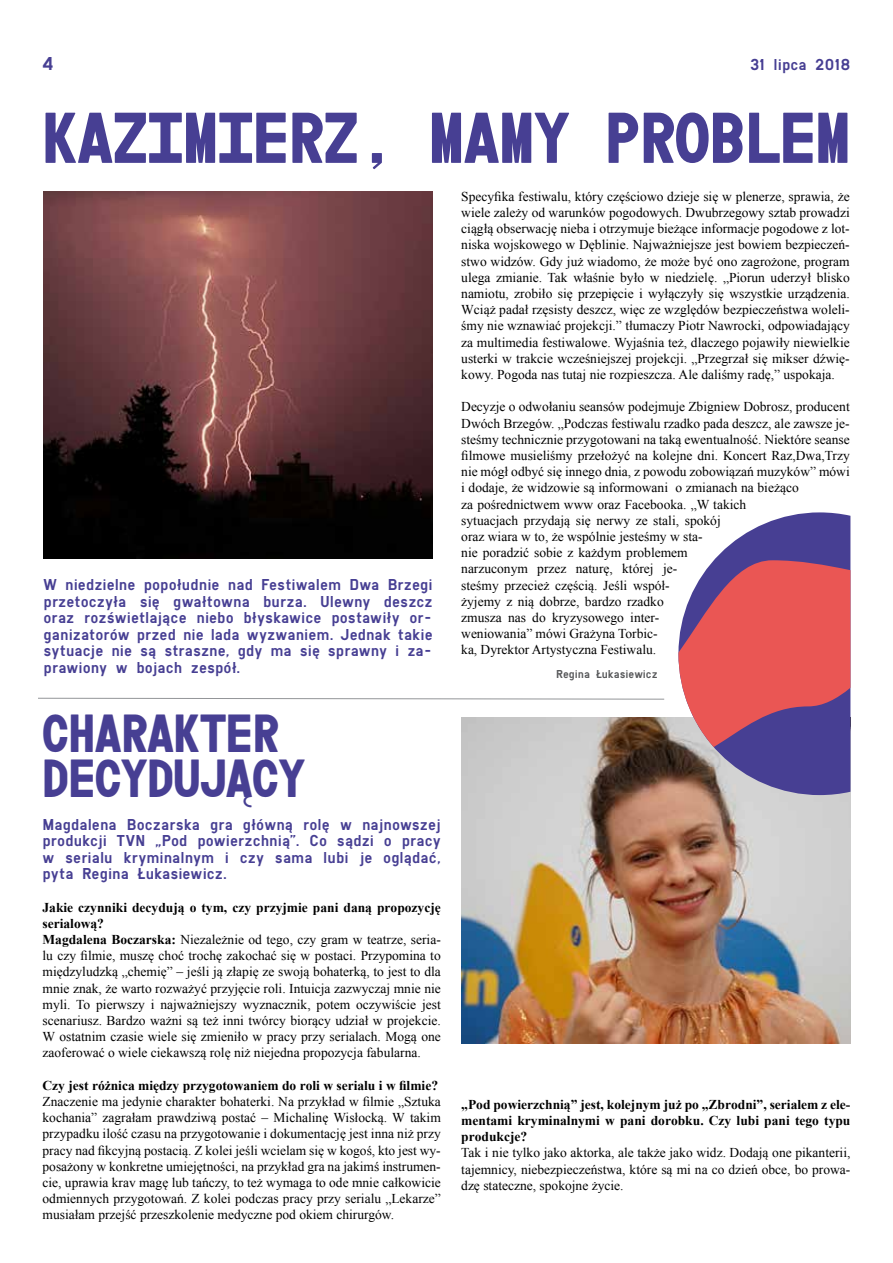
<style>
.page{position:relative;width:893px;height:1263px;background:#fff}
.page>*{position:absolute;margin:0;border:0;box-sizing:border-box;transform-origin:0 0}
.t1{font:50.25px "Cindie Mono A";color:#473f93}
.t2{font:37.5px/45px "Cindie Mono A";color:#473f93}
.t3{font:19.5px "SNV D Regular";color:#473f93}
.t4{font:16.5px/16.5px "SNV D Regular";color:#473f93;text-align:justify}
.t5{font:13.5px/16.2px "Times New Roman";color:#000;text-align:justify}
.t6{font:700 13.5px/16.2px "Times New Roman";color:#000;text-align:justify}
.t7{font:12px "SNV D Regular";letter-spacing:-.005em;color:#58595b}
.s1{font-weight:700}
</style>
<div class="page">
<img style="left:44px;top:191px;width:389px;height:367px">
<img style="left:461px;top:717px;width:389px;height:327px">
<svg style="left:38px;top:697px;width:627px;height:3px"></svg>
<svg style="left:678px;top:512px;width:172px;height:283px;fill:#473f93"></svg>
<svg style="left:678px;top:560px;width:172px;height:187px;background:#c85c6c"></svg>
<h3 class="t3" style="left:43px;top:53px;width:13px">4</h3>
<p class="t4" style="left:750px;top:56px;width:102px">31 lipca 2018</p>
<h1 class="t1" style="left:43px;top:98px;width:809px">KAZIMIERZ, MAMY PROBLEM</h1>
<p class="t5" style="left:461px;top:188px;width:390px">Specyfika festiwalu, który częściowo dzieje się w plenerze, sprawia, że wiele zależy od warunków pogodowych. Dwubrzegowy sztab prowadzi ciągłą obserwację nieba i otrzymuje bieżące informacje pogodowe z lot&shy;niska wojskowego w Dęblinie. Najważniejsze jest bowiem bezpieczeń&shy;stwo widzów. Gdy już wiadomo, że może być ono zagrożone, program ulega zmianie. Tak właśnie było w niedzielę. „Piorun uderzył blisko namiotu, zrobiło się przepięcie i wyłączyły się wszystkie urządzenia.<br>Wciąż padał rzęsisty deszcz, więc ze względów bezpieczeństwa woleli&shy;śmy nie wznawiać projekcji.” tłumaczy Piotr Nawrocki, odpowiadający za multimedia festiwalowe. Wyjaśnia też, dlaczego pojawiły niewielkie usterki w trakcie wcześniejszej projekcji. „Przegrzał się mikser dźwię&shy;kowy. Pogoda nas tutaj nie rozpieszcza. Ale daliśmy radę,” uspokaja.</p>
<p class="t5" style="left:461px;top:398px;width:390px;text-align:left">Decyzje o odwołaniu seansów podejmuje Zbigniew Dobrosz, producent Dwóch Brzegów. „Podczas festiwalu rzadko pada deszcz, ale zawsze je&shy;steśmy technicznie przygotowani na taką ewentualność. Niektóre seanse filmowe musieliśmy przełożyć na kolejne dni. Koncert Raz,Dwa,Trzy nie mógł odbyć się innego dnia, z powodu zobowiązań muzyków” mówi i dodaje, że widzowie są informowani o zmianach na bieżąco<br>za pośrednictwem www oraz Facebooka. „W takich<br>sytuacjach przydają się nerwy ze stali, spokój<br>oraz wiara w to, że wspólnie jesteśmy w sta-<br>nie poradzić sobie z każdym problemem<br>narzuconym przez naturę, której je-<br>steśmy przecież częścią. Jeśli współ-<br>żyjemy z nią dobrze, bardzo rzadko<br>zmusza nas do kryzysowego inter-<br>weniowania” mówi Grażyna Torbic-<br>ka, Dyrektor Artystyczna Festiwalu.</p>
<p class="t7" style="left:556px;top:667px;width:103px">Regina Łukasiewicz</p>
<p class="t4" style="left:44px;top:576px;width:391px">W niedzielne popołudnie nad Festiwalem Dwa Brzegi przetoczyła się gwałtowna burza. Ulewny deszcz oraz rozświetlające niebo błyskawice postawiły or&shy;ganizatorów przed nie lada wyzwaniem. Jednak takie sytuacje nie są straszne, gdy ma się sprawny i za&shy;prawiony w bojach zespół.</p>
<h2 class="t2" style="left:43px;top:711px;width:264px">CHARAKTER<br>DECYDUJĄCY</h2>
<p class="t4" style="left:43px;top:816px;width:400px">Magdalena Boczarska gra główną rolę w najnowszej produkcji TVN „Pod powierzchnią”. Co sądzi o pracy w serialu kryminalnym i czy sama lubi je oglądać, pyta Regina Łukasiewicz.</p>
<p class="t5" style="left:43px;top:899px;width:400px;text-align:left"><span class="s1">Jakie czynniki decydują o tym, czy przyjmie pani daną propozycję serialową?<br>Magdalena Boczarska:</span> Niezależnie od tego, czy gram w teatrze, seria&shy;lu czy filmie, muszę choć trochę zakochać się w postaci. Przypomina to międzyludzką „chemię” – jeśli ją złapię ze swoją bohaterką, to jest to dla mnie znak, że warto rozważyć przyjęcie roli. Intuicja zazwyczaj mnie nie myli. To pierwszy i najważniejszy wyznacznik, potem oczywiście jest scenariusz. Bardzo ważni są też inni twórcy biorący udział w projekcie.<br>W ostatnim czasie wiele się zmieniło w pracy przy serialach. Mogą one zaoferować o wiele ciekawszą rolę niż niejedna propozycja fabularna.</p>
<p class="t6" style="left:43px;top:1077px;width:397px">Czy jest różnica między przygotowaniem do roli w serialu i w filmie?</p>
<p class="t5" style="left:43px;top:1093px;width:400px">Znaczenie ma jedynie charakter bohaterki. Na przykład w filmie „Sztuka kochania” zagrałam prawdziwą postać – Michalinę Wisłocką. W takim przypadku ilość czasu na przygotowanie i dokumentację jest inna niż przy pracy nad fikcyjną postacią. Z kolei jeśli wcielam się w kogoś, kto jest wy&shy;posażony w konkretne umiejętności, na przykład gra na jakimś instrumen&shy;cie, uprawia krav magę lub tańczy, to też wymaga to ode mnie całkowicie odmiennych przygotowań. Z kolei podczas pracy przy serialu „Lekarze” musiałam przejść przeszkolenie medyczne pod okiem chirurgów.</p>
<p class="t6" style="left:461px;top:1096px;width:391px">„Pod powierzchnią” jest, kolejnym już po „Zbrodni”, serialem z ele&shy;mentami kryminalnymi w pani dorobku. Czy lubi pani tego typu produkcje?</p>
<p class="t5" style="left:461px;top:1144px;width:391px">Tak i nie tylko jako aktorka, ale także jako widz. Dodają one pikanterii, tajemnicy, niebezpieczeństwa, które są mi na co dzień obce, bo prowa&shy;dzę stateczne, spokojne życie.</p>
</div>
